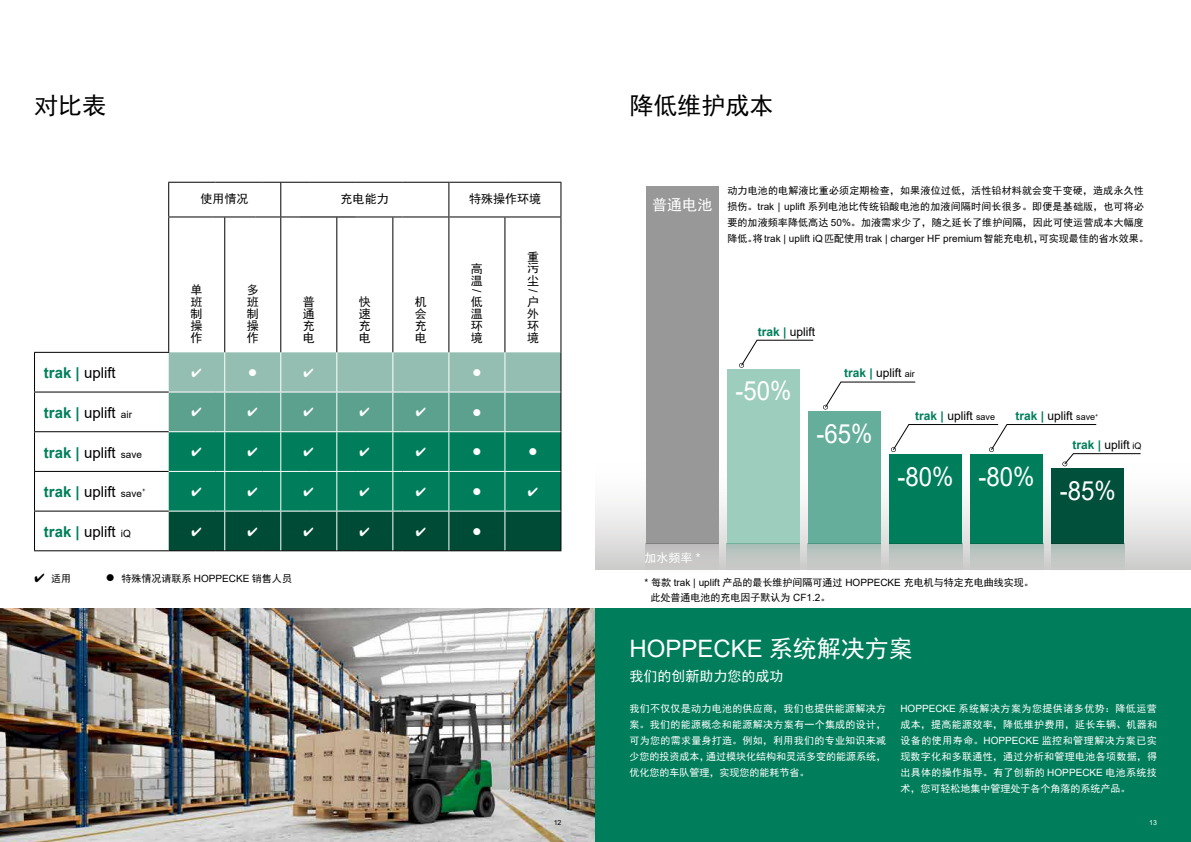
<style>
.page{position:relative;width:1191px;height:842px;background:#fff}
.page>*{position:absolute;margin:0;border:0;box-sizing:border-box;transform-origin:0 0}
.t1{font:26.5px "Arial";color:#fff;scale:.91 1}
.t2{font:24px "Arial";color:#fff}
.t3{font:24px "Sim Hei";color:#000}
.t4{font:15px "Arial";color:#000}
.t5{font:15px "Sim Hei";color:#fff}
.t6{font:14px "Sim Hei";color:#fff}
.t7{font:12px "Arial";color:#000}
.t8{font:12px/12px "Sim Hei";color:#000;text-align:justify}
.t9{font:12px "Wingdings";color:#fff}
.t10{font:12px "Sim Hei";color:#fff}
.t11{font:12px "Wingdings";color:#000}
.t12{font:10px/16px "Sim Hei";color:#fff;text-align:justify}
.t13{font:10px/16px "Sim Hei";color:#000;text-align:justify}
.t14{font:10px "Arial";color:#000}
.t15{font:7px "Arial";color:#000}
.t16{font:7px "Arial";color:#fff}
.t17{font:5.8px "Arial";color:#000}
.s1{font-weight:700;color:#007e5c}
.s2{font-family:"Arial"}
.s3{font-family:"Sim Hei"}
.s4{font-size:9px}
</style>
<div class="page">
<img style="left:0;top:608px;width:595px;height:234px">
<hr style="left:168px;top:182px;width:47px;height:1px;background:#000">
<hr style="left:168px;top:183px;width:1px;height:33px;background:#000">
<hr style="left:215px;top:182px;width:47px;height:1px;background:#000">
<hr style="left:262px;top:182px;width:47px;height:1px;background:#000">
<hr style="left:309px;top:182px;width:47px;height:1px;background:#000">
<hr style="left:280px;top:183px;width:1px;height:33px;background:#000">
<hr style="left:356px;top:182px;width:47px;height:1px;background:#000">
<hr style="left:403px;top:182px;width:46px;height:1px;background:#000">
<hr style="left:449px;top:182px;width:55px;height:1px;background:#000">
<hr style="left:448px;top:183px;width:1px;height:33px;background:#000">
<hr style="left:504px;top:182px;width:57px;height:1px;background:#000">
<hr style="left:560px;top:183px;width:1px;height:33px;background:#000">
<hr style="left:168px;top:217px;width:1px;height:135px;background:#000">
<hr style="left:224px;top:217px;width:1px;height:135px;background:#000">
<hr style="left:168px;top:216px;width:44px;height:1px;background:#000">
<hr style="left:212px;top:216px;width:44px;height:1px;background:#000">
<hr style="left:256px;top:216px;width:43px;height:1px;background:#000">
<hr style="left:299px;top:216px;width:57px;height:2px;background:#000">
<hr style="left:280px;top:217px;width:1px;height:135px;background:#000">
<hr style="left:356px;top:216px;width:47px;height:1px;background:#000">
<hr style="left:336px;top:217px;width:1px;height:135px;background:#000">
<hr style="left:403px;top:216px;width:46px;height:1px;background:#000">
<hr style="left:392px;top:217px;width:1px;height:135px;background:#000">
<hr style="left:449px;top:216px;width:55px;height:1px;background:#000">
<hr style="left:448px;top:217px;width:1px;height:135px;background:#000">
<hr style="left:504px;top:216px;width:57px;height:1px;background:#000">
<hr style="left:504px;top:217px;width:1px;height:135px;background:#000">
<hr style="left:560px;top:217px;width:1px;height:135px;background:#000">
<hr style="left:34px;top:352px;width:135px;height:1px;background:#000">
<hr style="left:34px;top:353px;width:1px;height:38px;background:#040000">
<hr style="left:34px;top:392px;width:1px;height:39px;background:#040000">
<hr style="left:34px;top:431px;width:135px;height:1px;background:#000">
<hr style="left:34px;top:432px;width:1px;height:39px;background:#040000">
<hr style="left:34px;top:471px;width:135px;height:1px;background:#000">
<hr style="left:34px;top:472px;width:1px;height:39px;background:#040000">
<hr style="left:34px;top:511px;width:135px;height:1px;background:#000">
<hr style="left:34px;top:512px;width:1px;height:38px;background:#040000">
<hr style="left:34px;top:550px;width:135px;height:1px;background:#000">
<hr style="left:34px;top:391px;width:135px;height:1px;background:#000">
<svg style="left:595px;top:339px;width:596px;height:230px"></svg>
<div style="left:970px;top:454px;width:73px;height:90px;background:#007e5c"></div>
<svg style="left:970px;top:544px;width:73px;height:26px;background:#bdc5c1"></svg>
<div style="left:889px;top:454px;width:73px;height:90px;background:#007e5c"></div>
<svg style="left:889px;top:544px;width:73px;height:26px;background:#bdc5c1"></svg>
<div style="left:808px;top:412px;width:73px;height:132px;background:#65ae9b"></div>
<svg style="left:822px;top:381px;width:93px;height:29px"></svg>
<svg style="left:808px;top:544px;width:73px;height:26px;background:#bdc5c1"></svg>
<div style="left:727px;top:369px;width:73px;height:175px;background:#9ccdbd"></div>
<svg style="left:739px;top:340px;width:75px;height:28px"></svg>
<svg style="left:727px;top:544px;width:73px;height:26px;background:#bdc5c1"></svg>
<div style="left:646px;top:186px;width:73px;height:358px;background:#989899"></div>
<svg style="left:646px;top:544px;width:73px;height:26px;background:#c5c4c3"></svg>
<div style="left:1051px;top:468px;width:73px;height:76px;background:#00503b"></div>
<svg style="left:890px;top:424px;width:251px;height:43px"></svg>
<svg style="left:1051px;top:544px;width:73px;height:26px;background:#bdc5c1"></svg>
<div style="left:595px;top:608px;width:596px;height:234px;background:#007e5c"></div>
<svg style="left:169px;top:352px;width:392px;height:199px;background:#378b74"></svg>
<h2 class="t3" style="left:34px;top:94px;width:73px">对比表</h2>
<h3 class="t4" style="left:44px;top:363px;width:73px"><span class="s1">trak |</span> uplift</h3>
<h3 class="t4" style="left:44px;top:402px;width:73px"><span class="s1">trak |</span> uplift</h3>
<h3 class="t4" style="left:44px;top:442px;width:73px"><span class="s1">trak |</span> uplift</h3>
<h3 class="t4" style="left:44px;top:482px;width:73px"><span class="s1">trak |</span> uplift</h3>
<h3 class="t4" style="left:44px;top:521px;width:73px"><span class="s1">trak |</span> uplift</h3>
<p class="t14" style="left:121px;top:408px;width:13px">air</p>
<p class="t14" style="left:121px;top:448px;width:23px">save</p>
<p class="t17" style="left:142px;top:486px;width:5px">+</p>
<p class="t14" style="left:121px;top:487px;width:23px">save</p>
<p class="t14" style="left:121px;top:526px;width:12px">iQ</p>
<p class="t8" style="left:200px;top:192px;width:49px">使用情况</p>
<p class="t8" style="left:341px;top:192px;width:49px">充电能力</p>
<p class="t8" style="left:469px;top:192px;width:73px">特殊操作环境</p>
<p class="t8" style="left:190px;top:284px;width:13px">单班制操作</p>
<p class="t8" style="left:247px;top:284px;width:13px">多班制操作</p>
<p class="t8" style="left:303px;top:296px;width:13px">普通充电</p>
<p class="t8" style="left:359px;top:296px;width:13px">快速充电</p>
<p class="t8" style="left:415px;top:296px;width:13px">机会充电</p>
<p class="t8" style="left:471px;top:262px;width:13px">高温</p>
<p class="t7" style="left:485px;top:289px;width:5px;rotate:90deg">/</p>
<p class="t8" style="left:471px;top:296px;width:13px">低温环境</p>
<p class="t9" style="left:248px;top:366px;width:10px">●</p>
<p class="t9" style="left:472px;top:366px;width:10px">●</p>
<p class="t9" style="left:472px;top:406px;width:10px">●</p>
<p class="t9" style="left:472px;top:445px;width:10px">●</p>
<p class="t9" style="left:472px;top:485px;width:10px">●</p>
<p class="t9" style="left:472px;top:525px;width:10px">●</p>
<p class="t8" style="left:527px;top:250px;width:13px">重污尘</p>
<p class="t7" style="left:541px;top:289px;width:5px;rotate:90deg">/</p>
<p class="t8" style="left:527px;top:296px;width:13px">户外环境</p>
<p class="t9" style="left:528px;top:445px;width:10px">●</p>
<p class="t13" style="left:51px;top:571px;width:22px">适用</p>
<p class="t13" style="left:121px;top:571px;width:172px">特殊情况请联系 <span class="s2">HOPPECKE</span> 销售人员</p>
<p class="t11" style="left:106px;top:571px;width:10px">●</p>
<p class="t15" style="left:554px;top:817px;width:9px">12</p>
<h2 class="t3" style="left:629px;top:94px;width:145px">降低维护成本</h2>
<h3 class="t5" style="left:652px;top:197px;width:61px">普通电池</h3>
<p class="t13" style="left:727px;top:183px;width:418px">动力电池的电解液比重必须定期检查，如果液位过低，活性铅材料就会变干变硬，造成永久性损伤。<span class="s2">trak | uplift</span> 系列电池比传统铅酸电池的加液间隔时间长很多。即便是基础版，也可将必要的加液频率降低高达 <span class="s2">50%</span>。加液需求少了，随之延长了维护间隔，因此可使运营成本大幅度</p>
<p class="t14" style="left:727px;top:232px;width:423px"><span class="s3">降低。将</span>trak | uplift iQ<span class="s3">匹配使用</span>trak | charger HF premium<span class="s3">智能充电机，可实现最佳的省水效果。</span></p>
<p class="t10" style="left:644px;top:552px;width:57px">加水频率 <span class="s2">*</span></p>
<p class="t7" style="left:758px;top:323px;width:59px"><span class="s1">trak |</span> uplift</p>
<h1 class="t1" style="left:735px;top:373px;width:63px">-50%</h1>
<p class="t7" style="left:844px;top:364px;width:72px"><span class="s1">trak |</span> uplift <span class="s4">air</span></p>
<h1 class="t1" style="left:816px;top:415px;width:63px">-65%</h1>
<p class="t7" style="left:915px;top:407px;width:81px"><span class="s1">trak |</span> uplift <span class="s4">save</span></p>
<p class="t7" style="left:1015px;top:407px;width:84px"><span class="s1">trak |</span> uplift <span class="s4">save</span><sup>+</sup></p>
<p class="t7" style="left:1072px;top:436px;width:70px"><span class="s1">trak |</span> uplift <span class="s4">iQ</span></p>
<h1 class="t1" style="left:897px;top:458px;width:152px">-80% -80%</h1>
<h1 class="t1" style="left:1059px;top:472px;width:63px">-85%</h1>
<p class="t13" style="left:650px;top:574px;width:385px;line-height:15.7px;text-indent:-6px"><span class="s2">*</span> 每款 <span class="s2">trak | uplift</span> 产品的最长维护间隔可通过 <span class="s2">HOPPECKE</span> 充电机与特定充电曲线实现。此处普通电池的充电因子默认为 <span class="s2">CF1.2</span>。</p>
<h2 class="t2" style="left:629px;top:632px;width:285px">HOPPECKE <span class="s3">系统解决方案</span></h2>
<h3 class="t6" style="left:629px;top:669px;width:155px">我们的创新助力您的成功</h3>
<p class="t12" style="left:629px;top:701px;width:258px">我们不仅仅是动力电池的供应商，我们也提供能源解决方案。我们的能源概念和能源解决方案有一个集成的设计，可为您的需求量身打造。例如，利用我们的专业知识来减少您的投资成本，通过模块化结构和灵活多变的能源系统，优化您的车队管理，实现您的能耗节省。</p>
<p class="t12" style="left:900px;top:701px;width:258px"><span class="s2">HOPPECKE</span> 系统解决方案为您提供诸多优势：降低运营成本，提高能源效率，降低维护费用，延长车辆、机器和设备的使用寿命。<span class="s2">HOPPECKE</span> 监控和管理解决方案已实现数字化和多联通性，通过分析和管理电池各项数据，得出具体的操作指导。有了创新的 <span class="s2">HOPPECKE</span> 电池系统技术，您可轻松地集中管理处于各个角落的系统产品。</p>
<p class="t16" style="left:1149px;top:817px;width:9px">13</p>
</div>
